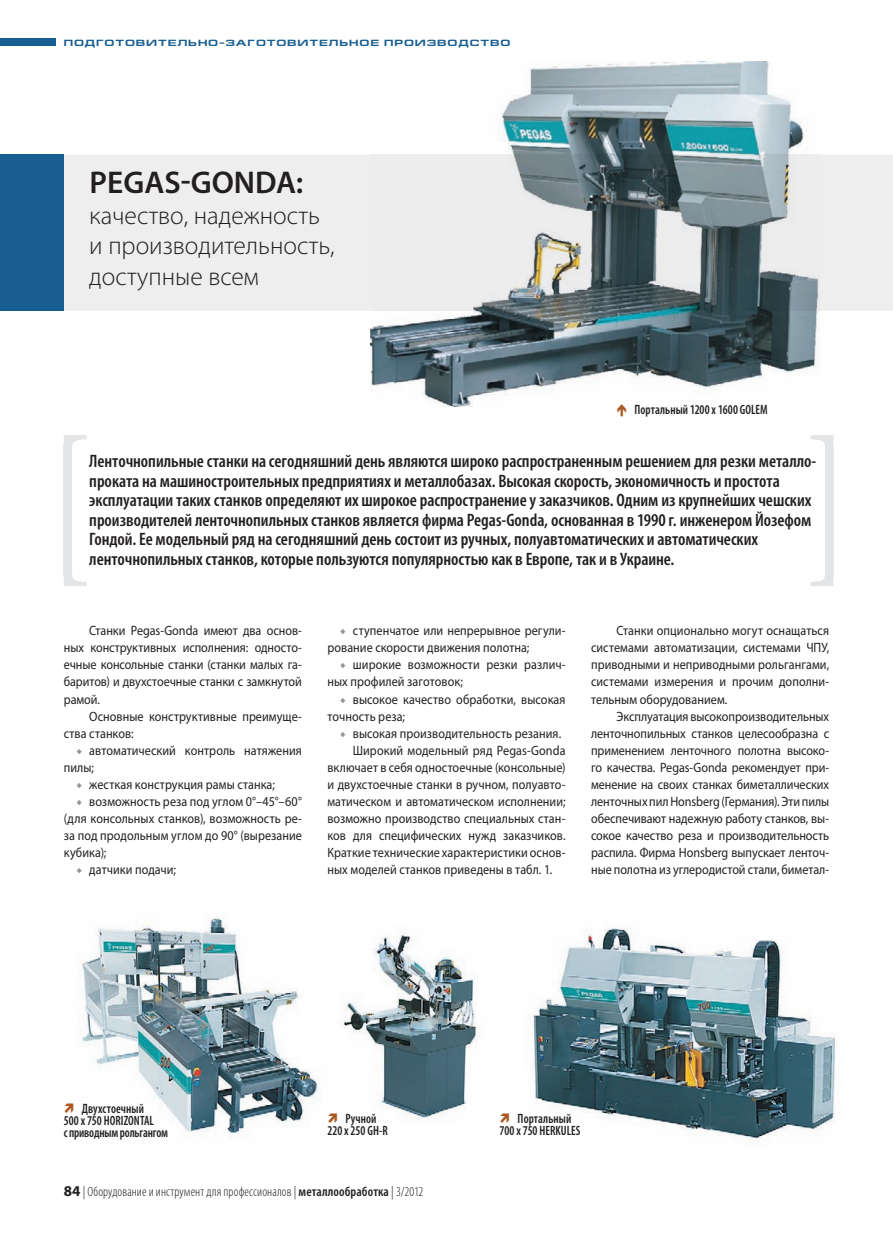
<style>
.page{position:relative;width:893px;height:1234px;background:#fff}
.page>*{position:absolute;margin:0;border:0;box-sizing:border-box;transform-origin:0 0}
.t1{font:600 31.5px "Myriad Pro";color:#231f20}
.t2{font:300 25.5px/30.6px "Myriad Pro";color:#231f20}
.t3{font:600 condensed 18px/19.5px "Myriad Pro";color:#231f20}
.t4{font:13.5px/17px "Myriad Pro";letter-spacing:.005em;color:#231f20;scale:.9 1}
.t5{font:600 condensed 13.5px/12px "Myriad Pro";color:#231f20;scale:.9 1}
.t6{font:300 condensed 13.5px "Myriad Pro";letter-spacing:.005em;color:#231f20}
.t7{font:700 9px "Europe Ext";letter-spacing:.085em;color:#195e91;scale:1.2 1}
.s1{font-family:"Minion Pro";color:#939598}
.s2{font-weight:700;font-stretch:normal;font-size:15px}
.s3{font-weight:600}
</style>
<div class="page">
<img style="left:79px;top:918px;width:241px;height:220px">
<svg style="left:64px;top:435px;width:23px;height:11px"></svg>
<div style="left:64px;top:443px;width:8px;height:132px;background:#e4e5e7"></div>
<svg style="left:64px;top:575px;width:23px;height:11px"></svg>
<svg style="left:810px;top:577px;width:23px;height:9px"></svg>
<div style="left:825px;top:445px;width:8px;height:132px;background:#e4e5e7"></div>
<svg style="left:810px;top:435px;width:23px;height:10px"></svg>
<img style="left:370px;top:61px;width:451px;height:346px">
<div style="left:64px;top:155px;width:829px;height:155px;background:#eeeeef"></div>
<img style="left:370px;top:154px;width:451px;height:156px">
<div style="left:0;top:154px;width:64px;height:156px;background:#195e91"></div>
<img style="left:530px;top:928px;width:305px;height:214px">
<img style="left:343px;top:933px;width:134px;height:186px">
<div style="left:0;top:38px;width:55px;height:7px;background:#195e91"></div>
<svg style="left:618px;top:403px;width:8px;height:4px"></svg>
<p class="t7" style="left:64px;top:39px;width:373px">ПОДГОТОВИТЕЛЬНО−ЗАГОТОВИТЕЛЬНОЕ ПРОИЗВОДСТВО</p>
<h1 class="t1" style="left:90px;top:170px;width:215px">PEGAS-GONDA:</h1>
<h2 class="t2" style="left:89px;top:202px;width:247px">качество, надежность и производительность, доступные всем</h2>
<p class="t5" style="left:635px;top:404px;width:150px">Портальный 1200 x 1600 GOLEM</p>
<p class="t3" style="left:89px;top:453px;width:729px">Ленточнопильные станки на сегодняшний день являются широко распространенным решением для резки металло&shy;проката на машиностроительных предприятиях и металлобазах. Высокая скорость, экономичность и простота эксплуатации таких станков определяют их широкое распространение у заказчиков. Одним из крупнейших чешских производителей ленточнопильных станков является фирма Pegas-Gonda, основанная в 1990 г. инженером Йозефом Гондой. Ее модельный ряд на сегодняшний день состоит из ручных, полуавтоматических и автоматических ленточнопильных станков, которые пользуются популярностью как в Европе, так и в Украине.</p>
<p class="t4" style="left:64px;top:623px;width:266px;text-align:justify;text-indent:26px">Станки Pegas-Gonda имеют два основ&shy;ных конструктивных исполнения: односто&shy;ечные консольные станки (станки малых га&shy;баритов) и двухстоечные станки с замкнутой рамой.</p>
<p class="t4" style="left:64px;top:708px;width:266px;text-indent:26px">Основные конструктивные преимуще&shy;ства станков:</p>
<p class="t4" style="left:64px;top:742px;width:266px;text-indent:13px"><span class="s1">◆</span> автоматический контроль натяжения пилы;</p>
<p class="t4" style="left:77px;top:776px;width:222px"><span class="s1">◆</span> жесткая конструкция рамы станка;</p>
<p class="t4" style="left:64px;top:793px;width:266px;text-align:justify;text-indent:13px"><span class="s1">◆</span> возможность реза под углом 0°–45°–60° (для консольных станков), возможность ре&shy;за под продольным углом до 90° (вырезание кубика);</p>
<p class="t4" style="left:77px;top:861px;width:112px"><span class="s1">◆</span> датчики подачи;</p>
<p class="t4" style="left:327px;top:623px;width:266px;text-indent:13px"><span class="s1">◆</span> ступенчатое или непрерывное регули&shy;рование скорости движения полотна;</p>
<p class="t4" style="left:327px;top:657px;width:266px;text-indent:13px"><span class="s1">◆</span> широкие возможности резки различ&shy;ных профилей заготовок;</p>
<p class="t4" style="left:327px;top:691px;width:266px;text-indent:13px"><span class="s1">◆</span> высокое качество обработки, высокая точность реза;</p>
<p class="t4" style="left:340px;top:725px;width:247px"><span class="s1">◆</span> высокая производительность резания.</p>
<p class="t4" style="left:353px;top:742px;width:238px">Широкий модельный ряд Pegas-Gonda</p>
<p class="t4" style="left:327px;top:759px;width:266px">включает в себя одностоечные (консольные)</p>
<p class="t4" style="left:327px;top:776px;width:266px">и двухстоечные станки в ручном, полуавто-</p>
<p class="t4" style="left:327px;top:793px;width:266px">матическом и автоматическом исполнении;</p>
<p class="t4" style="left:327px;top:810px;width:266px">возможно производство специальных стан-</p>
<p class="t4" style="left:327px;top:827px;width:266px">ков для специфических нужд заказчиков.</p>
<p class="t4" style="left:327px;top:844px;width:266px">Краткие технические характеристики основ-</p>
<p class="t4" style="left:327px;top:861px;width:251px">ных моделей станков приведены в табл. 1.</p>
<p class="t4" style="left:591px;top:623px;width:266px;text-align:justify;text-indent:26px">Станки опционально могут оснащаться системами автоматизации, системами ЧПУ, приводными и неприводными рольгангами, системами измерения и прочим дополни&shy;тельным оборудованием.</p>
<p class="t4" style="left:591px;top:708px;width:266px;text-align:justify;text-indent:26px">Эксплуатация высокопроизводительных ленточнопильных станков целесообразна с применением ленточного полотна высоко&shy;го качества. Pegas-Gonda рекомендует при&shy;менение на своих станках биметаллических ленточных пил Honsberg (Германия). Эти пилы обеспечивают надежную работу станков, вы&shy;сокое качество реза и производительность распила. Фирма Honsberg выпускает ленточ&shy;ные полотна из углеродистой стали, биметал-</p>
<p class="t5" style="left:64px;top:1103px;width:117px;text-indent:18px">Двухстоечный<br>500 х 750 HORIZONTAL<br>с приводным рольгангом</p>
<p class="t5" style="left:327px;top:1113px;width:69px;text-align:center">Ручной<br>220 х 250 GH-R</p>
<p class="t5" style="left:500px;top:1113px;width:91px;text-indent:18px">Портальный<br>700 х 750 HERKULES</p>
<p class="t6" style="left:64px;top:1186px;width:361px"><span class="s2">84</span> | Оборудование и инструмент для профессионалов | <span class="s3">металлообработка</span> | 3/2012</p>
</div>
